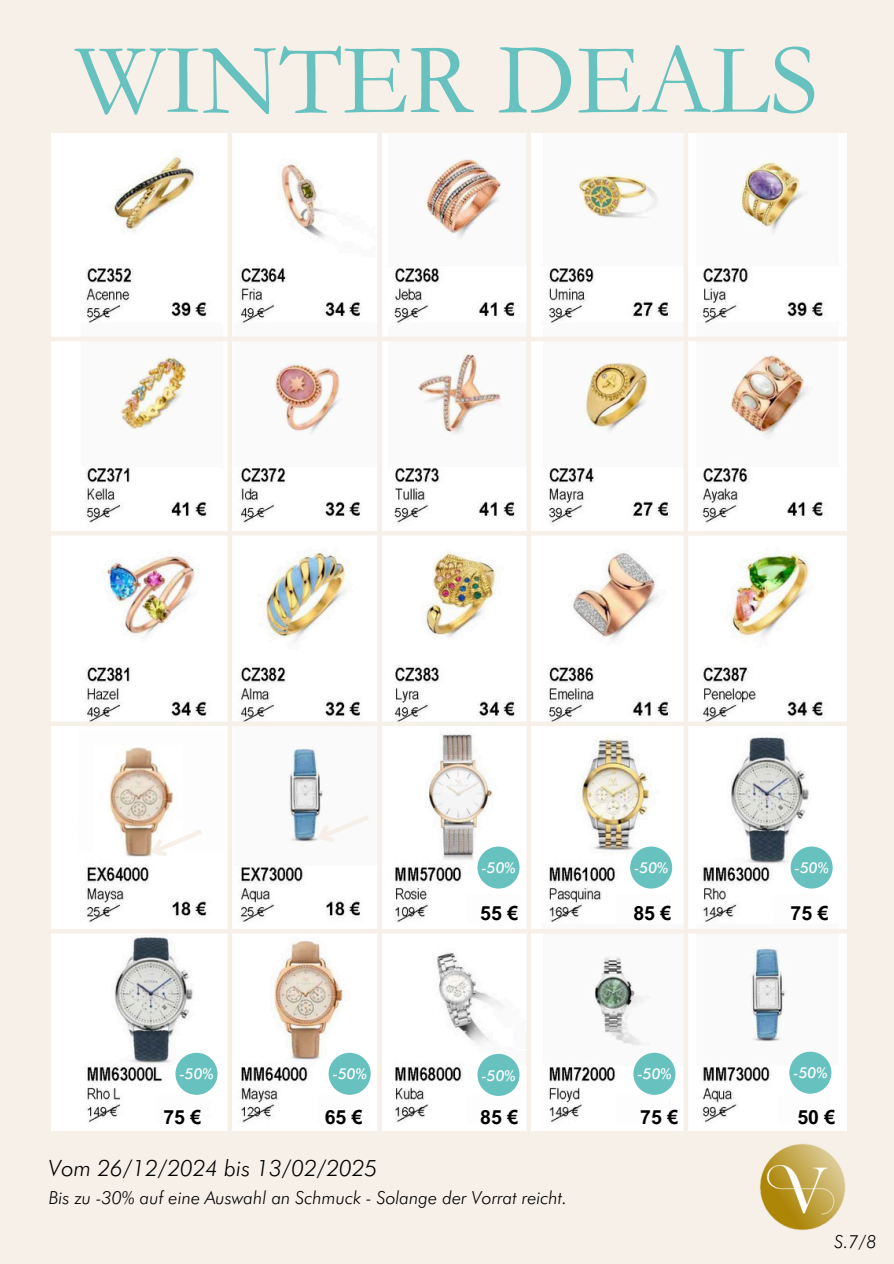
<style>
.page{position:relative;width:894px;height:1264px;background:#fff}
.page>*{position:absolute;margin:0;border:0;box-sizing:border-box;transform-origin:0 0}
.t1{font:101.55px "Garamond";color:#66c1bf}
.t2{font:italic 300 22.5px "Futura BT";color:#000}
.t3{font:700 19.5px "Arial MT Pro";color:#000}
.t4{font:italic 300 18px "Futura BT";color:#000}
.t5{font:italic 500 15px "Futura BT";color:#fdfdfd}
</style>
<div class="page">
<div style="left:0;top:0;width:893px;height:1263px;background:#f6f0e8"></div>
<img style="left:52px;top:134px;width:794px;height:995px">
<div style="left:20px;top:336px;width:843px;height:5px;background:#f6f0e8"></div>
<hr style="left:20px;top:531px;width:843px;height:4px;background:#f6f0e8">
<div style="left:20px;top:721px;width:843px;height:5px;background:#f6f0e8"></div>
<hr style="left:20px;top:929px;width:843px;height:4px;background:#f6f0e8">
<div style="left:227px;top:121px;width:5px;height:1067px;background:#f6f0e8"></div>
<div style="left:377px;top:121px;width:5px;height:1067px;background:#f6f0e8"></div>
<div style="left:526px;top:108px;width:5px;height:1068px;background:#f6f0e8"></div>
<div style="left:683px;top:117px;width:5px;height:1068px;background:#f6f0e8"></div>
<img style="left:759px;top:1143px;width:86px;height:87px">
<div style="left:467px;top:894px;width:52px;height:29px;background:#fdfdfd"></div>
<div style="left:616px;top:894px;width:52px;height:29px;background:#fdfdfd"></div>
<div style="left:773px;top:894px;width:52px;height:29px;background:#fdfdfd"></div>
<div style="left:317px;top:1094px;width:52px;height:29px;background:#fdfdfd"></div>
<div style="left:156px;top:1094px;width:52px;height:29px;background:#fdfdfd"></div>
<div style="left:778px;top:1094px;width:52px;height:29px;background:#fdfdfd"></div>
<div style="left:616px;top:1094px;width:52px;height:29px;background:#fdfdfd"></div>
<div style="left:467px;top:1094px;width:52px;height:29px;background:#fdfdfd"></div>
<div style="left:79px;top:729px;width:146px;height:123px;background:#fdfdfd"></div>
<img style="left:94px;top:747px;width:79px;height:109px">
<svg style="left:142px;top:825px;width:65px;height:41px"></svg>
<svg style="left:308px;top:811px;width:66px;height:41px"></svg>
<div style="left:477px;top:846px;width:42px;height:42px;background:#66c1bf;border-radius:50%"></div>
<div style="left:630px;top:846px;width:42px;height:42px;background:#66c1bf;border-radius:50%"></div>
<div style="left:790px;top:846px;width:42px;height:42px;background:#66c1bf;border-radius:50%"></div>
<div style="left:175px;top:1052px;width:42px;height:42px;background:#66c1bf;border-radius:50%"></div>
<div style="left:328px;top:1052px;width:42px;height:42px;background:#66c1bf;border-radius:50%"></div>
<div style="left:477px;top:1053px;width:42px;height:42px;background:#66c1bf;border-radius:50%"></div>
<div style="left:633px;top:1052px;width:42px;height:42px;background:#66c1bf;border-radius:50%"></div>
<div style="left:789px;top:1051px;width:42px;height:42px;background:#66c1bf;border-radius:50%"></div>
<h1 class="t1" style="left:75px;top:24px;width:744px">WINTER DEALS</h1>
<h4 class="t5" style="left:481px;top:856px;width:36px">-50%</h4>
<p class="t5" style="left:634px;top:856px;width:36px">-50%</p>
<h4 class="t5" style="left:794px;top:856px;width:36px">-50%</h4>
<p class="t3" style="left:480px;top:906px;width:39px">55 €</p>
<p class="t3" style="left:633px;top:906px;width:39px">85 €</p>
<p class="t3" style="left:790px;top:906px;width:39px">75 €</p>
<p class="t5" style="left:179px;top:1062px;width:36px">-50%</p>
<h4 class="t5" style="left:332px;top:1062px;width:36px">-50%</h4>
<p class="t5" style="left:481px;top:1064px;width:36px">-50%</p>
<h4 class="t5" style="left:637px;top:1062px;width:36px">-50%</h4>
<p class="t5" style="left:793px;top:1061px;width:36px">-50%</p>
<p class="t3" style="left:163px;top:1109px;width:39px">75 €</p>
<p class="t3" style="left:325px;top:1109px;width:39px">65 €</p>
<h4 class="t3" style="left:480px;top:1109px;width:39px">85 €</h4>
<p class="t3" style="left:640px;top:1109px;width:39px">75 €</p>
<p class="t3" style="left:797px;top:1109px;width:39px">50 €</p>
<p class="t2" style="left:49px;top:1150px;width:329px">Vom 26/12/2024 bis 13/02/2025</p>
<p class="t4" style="left:49px;top:1184px;width:520px">Bis zu -30% auf eine Auswahl an Schmuck - Solange der Vorrat reicht.</p>
<p class="t4" style="left:834px;top:1227px;width:43px">S.7/8</p>
</div>
